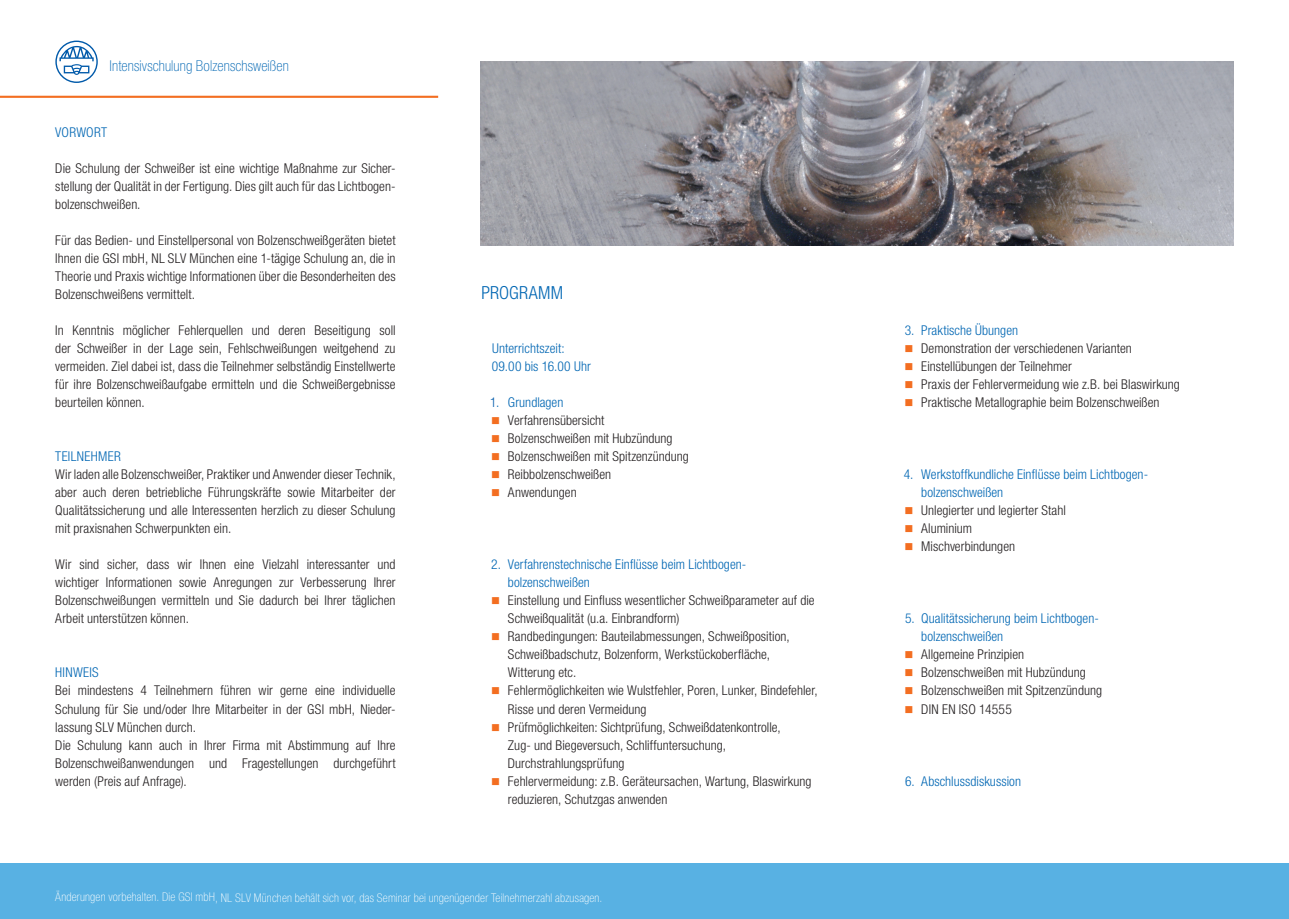
<style>
.page{position:relative;width:1289px;height:919px;background:#fff}
.page>*{position:absolute;margin:0;border:0;box-sizing:border-box;transform-origin:0 0}
.Überschriften_Innen{font:300 condensed 18px "Helvetica Neue LT Std";letter-spacing:.01em;color:#0166b3}
.t1{font:100 condensed 15px "Helvetica Neue LT Std";letter-spacing:.01em;color:#0166b3}
.Programmablauf{font:300 condensed 13.5px/18px "Helvetica Neue LT Std";letter-spacing:.005em;color:#231f20;text-align:justify}
.Vorwort{font:300 condensed 13.5px/18px "Helvetica Neue LT Std";letter-spacing:.005em;color:#231f20;text-align:justify}
.Programmablauf-2{font:300 condensed 13.5px/18px "Helvetica Neue LT Std";letter-spacing:.005em;color:#0166b3}
.Überschrift_innen_1{font:300 condensed 13.5px "Helvetica Neue LT Std";letter-spacing:.025em;color:#0166b3}
.t2{font:100 condensed 12px "Helvetica Neue LT Std";letter-spacing:.015em;color:#fff}
.s1{color:#015aaa}
.s2{color:#f36e21}
</style>
<div class="page">
<hr style="left:0;top:96px;width:438px;height:2px;background:#f36e21">
<div style="left:0;top:863px;width:1288px;height:55px;background:#58b1e3"></div>
<svg style="left:55px;top:41px;width:43px;height:42px"></svg>
<img style="left:480px;top:62px;width:753px;height:183px">
<p class="t1" style="left:110px;top:57px;width:181px">Intensivschulung Bolzenschsweißen</p>
<p class="Überschrift_innen_1" style="left:55px;top:125px;width:53px">VORWORT</p>
<p class="Vorwort" style="left:55px;top:159px;width:342px">Die Schulung der Schweißer ist eine wichtige Maßnahme zur Sicher&shy;stellung der Qualität in der Fertigung. Dies gilt auch für das Lichtbogen&shy;bolzenschweißen.</p>
<p class="Vorwort" style="left:55px;top:231px;width:342px">Für das Bedien- und Einstellpersonal von Bolzenschweißgeräten bietet Ihnen die GSI mbH, NL SLV München eine 1-tägige Schulung an, die in Theorie und Praxis wichtige Informationen über die Besonderheiten des Bolzenschweißens vermittelt.</p>
<p class="Vorwort" style="left:55px;top:321px;width:342px">In Kenntnis möglicher Fehlerquellen und deren Beseitigung soll der Schweißer in der Lage sein, Fehlschweißungen weitgehend zu vermeiden. Ziel dabei ist, dass die Teilnehmer selbständig Einstellwerte für ihre Bolzenschweißaufgabe ermitteln und die Schweißergebnisse beurteilen können.</p>
<p class="Überschrift_innen_1" style="left:55px;top:449px;width:67px">TEILNEHMER</p>
<p class="Vorwort" style="left:55px;top:465px;width:342px">Wir laden alle Bolzenschweißer, Praktiker und Anwender dieser Technik, aber auch deren betriebliche Führungskräfte sowie Mitarbeiter der Qualitätssicherung und alle Interessenten herzlich zu dieser Schulung mit praxisnahen Schwerpunkten ein.</p>
<p class="Vorwort" style="left:55px;top:555px;width:342px">Wir sind sicher, dass wir Ihnen eine Vielzahl interessanter und wichtiger Informationen sowie Anregungen zur Verbesserung Ihrer Bolzenschweißungen vermitteln und Sie dadurch bei Ihrer täglichen Arbeit unterstützen können.</p>
<p class="Überschrift_innen_1" style="left:55px;top:665px;width:45px">HINWEIS</p>
<p class="Programmablauf" style="left:55px;top:681px;width:342px">Bei mindestens 4 Teilnehmern führen wir gerne eine individuelle Schulung für Sie und/oder Ihre Mitarbeiter in der GSI mbH, Nieder&shy;lassung SLV München durch.</p>
<p class="Programmablauf" style="left:55px;top:735px;width:342px">Die Schulung kann auch in Ihrer Firma mit Abstimmung auf Ihre Bolzenschweißanwendungen und Fragestellungen durchgeführt werden (Preis auf Anfrage).</p>
<p class="Überschriften_Innen" style="left:481px;top:282px;width:83px">PROGRAMM</p>
<p class="Programmablauf-2" style="left:492px;top:339px;width:74px">Unterrichtszeit:</p>
<p class="Programmablauf-2" style="left:492px;top:357px;width:100px">09.00 bis 16.00 Uhr</p>
<p class="Programmablauf-2" style="left:490px;top:393px;width:75px"><span class="s1">1</span>. Grundlagen</p>
<p class="Programmablauf" style="left:491px;top:411px;width:115px"><span class="s2">■</span> Verfahrensübersicht</p>
<p class="Programmablauf" style="left:491px;top:429px;width:183px"><span class="s2">■</span> Bolzenschweißen mit Hubzündung</p>
<p class="Programmablauf" style="left:491px;top:447px;width:199px"><span class="s2">■</span> Bolzenschweißen mit Spitzenzündung</p>
<p class="Programmablauf" style="left:491px;top:465px;width:121px"><span class="s2">■</span> Reibbolzenschweißen</p>
<p class="Programmablauf" style="left:491px;top:483px;width:87px"><span class="s2">■</span> Anwendungen</p>
<p class="Programmablauf-2" style="left:491px;top:555px;width:256px">2. Verfahrenstechnische Einflüsse beim Lichtbogen-</p>
<p class="Programmablauf-2" style="left:508px;top:573px;width:84px">bolzenschweißen</p>
<p class="Programmablauf" style="left:491px;top:591px;width:325px"><span class="s2">■</span> Einstellung und Einfluss wesentlicher Schweißparameter auf die</p>
<p class="Programmablauf" style="left:508px;top:609px;width:173px">Schweißqualität (u.a. Einbrandform)</p>
<p class="Programmablauf" style="left:491px;top:627px;width:300px"><span class="s2">■</span> Randbedingungen: Bauteilabmessungen, Schweißposition,</p>
<p class="Programmablauf" style="left:508px;top:645px;width:264px">Schweißbadschutz, Bolzenform, Werkstückoberfläche,</p>
<p class="Programmablauf" style="left:508px;top:663px;width:70px">Witterung etc.</p>
<p class="Programmablauf" style="left:491px;top:681px;width:328px"><span class="s2">■</span> Fehlermöglichkeiten wie Wulstfehler, Poren, Lunker, Bindefehler,</p>
<p class="Programmablauf" style="left:508px;top:699px;width:140px">Risse und deren Vermeidung</p>
<p class="Programmablauf" style="left:491px;top:717px;width:291px"><span class="s2">■</span> Prüfmöglichkeiten: Sichtprüfung, Schweißdatenkontrolle,</p>
<p class="Programmablauf" style="left:508px;top:735px;width:219px">Zug- und Biegeversuch, Schliffuntersuchung,</p>
<p class="Programmablauf" style="left:508px;top:753px;width:118px">Durchstrahlungsprüfung</p>
<p class="Programmablauf" style="left:491px;top:771px;width:321px"><span class="s2">■</span> Fehlervermeidung: z.B. Geräteursachen, Wartung, Blaswirkung</p>
<p class="Programmablauf" style="left:508px;top:789px;width:161px">reduzieren, Schutzgas anwenden</p>
<p class="t2" style="left:55px;top:890px;width:548px">Änderungen vorbehalten. Die GSI mbH, NL SLV München behält sich vor, das Seminar bei ungenügender Teilnehmerzahl abzusagen.</p>
<p class="Programmablauf-2" style="left:904px;top:321px;width:115px">3. Praktische Übungen</p>
<p class="Programmablauf" style="left:904px;top:339px;width:229px"><span class="s2">■</span> Demonstration der verschiedenen Varianten</p>
<p class="Programmablauf" style="left:904px;top:357px;width:169px"><span class="s2">■</span> Einstellübungen der Teilnehmer</p>
<p class="Programmablauf" style="left:904px;top:375px;width:277px"><span class="s2">■</span> Praxis der Fehlervermeidung wie z.B. bei Blaswirkung</p>
<p class="Programmablauf" style="left:904px;top:393px;width:256px"><span class="s2">■</span> Praktische Metallographie beim Bolzenschweißen</p>
<p class="Programmablauf-2" style="left:903px;top:465px;width:246px">4. Werkstoffkundliche Einflüsse beim Lichtbogen-</p>
<p class="Programmablauf-2" style="left:921px;top:483px;width:84px">bolzenschweißen</p>
<p class="Programmablauf" style="left:904px;top:501px;width:163px"><span class="s2">■</span> Unlegierter und legierter Stahl</p>
<p class="Programmablauf" style="left:904px;top:519px;width:69px"><span class="s2">■</span> Aluminium</p>
<p class="Programmablauf" style="left:904px;top:537px;width:112px"><span class="s2">■</span> Mischverbindungen</p>
<p class="Programmablauf-2" style="left:921px;top:609px;width:179px;text-indent:-16px">5. Qualitätssicherung beim Lichtbogen&shy;bolzenschweißen</p>
<p class="Programmablauf" style="left:904px;top:645px;width:121px"><span class="s2">■</span> Allgemeine Prinzipien</p>
<p class="Programmablauf" style="left:904px;top:663px;width:183px"><span class="s2">■</span> Bolzenschweißen mit Hubzündung</p>
<p class="Programmablauf" style="left:904px;top:681px;width:199px"><span class="s2">■</span> Bolzenschweißen mit Spitzenzündung</p>
<p class="Programmablauf" style="left:904px;top:699px;width:109px"><span class="s2">■</span> DIN EN ISO 14555</p>
<p class="Programmablauf-2" style="left:905px;top:771px;width:117px">6. Abschlussdiskussion</p>
</div>
